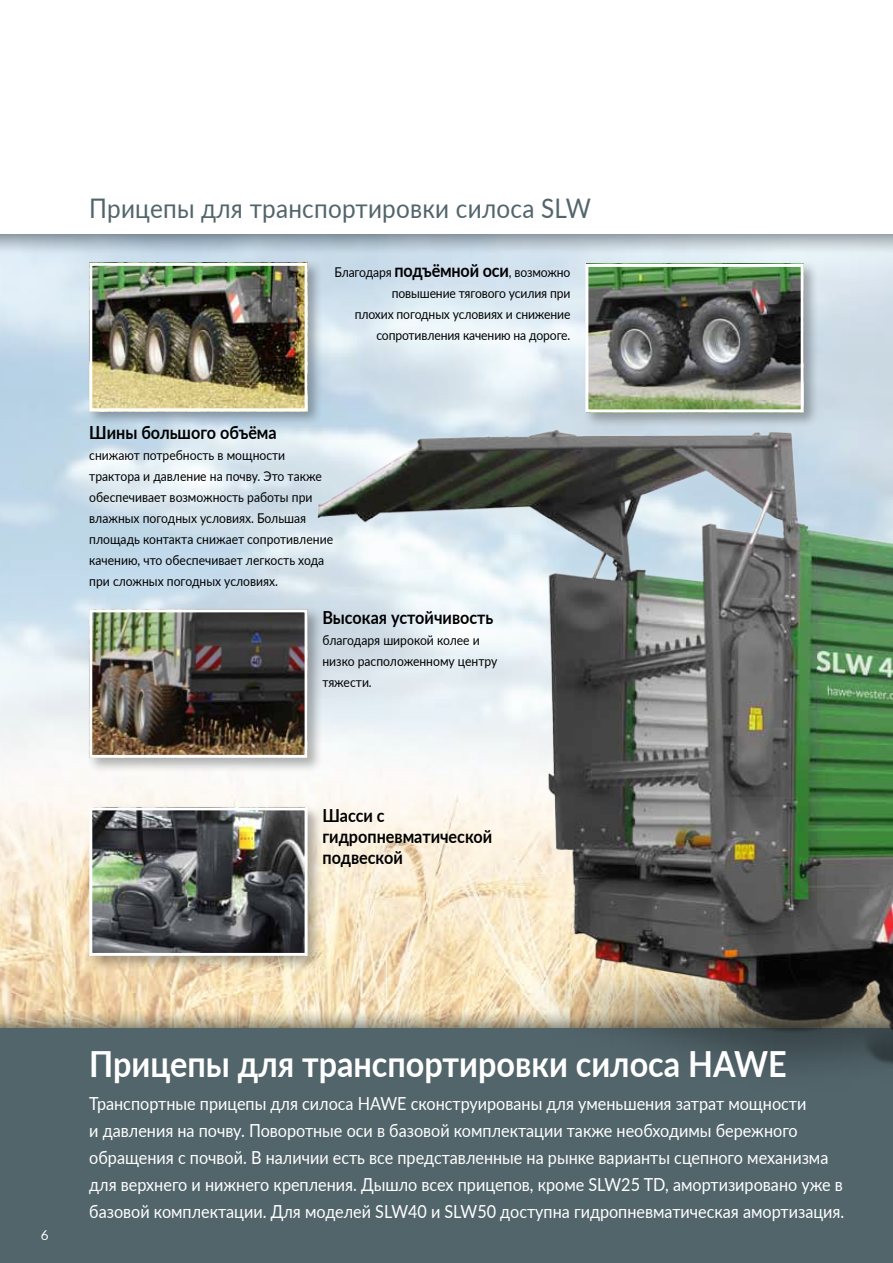
<style>
.page{position:relative;width:893px;height:1263px;background:#fff}
.page>*{position:absolute;margin:0;border:0;box-sizing:border-box;transform-origin:0 0}
.t1{font:700 36px "Lato";color:#fff;scale:.9 1}
.t2{font:27px "Lato";letter-spacing:.01em;color:#52656b;scale:.9 1}
.t3{font:18px/27px "Lato";color:#fff;scale:.9 1}
.t4{font:700 18px/21px "Lato";color:#000;scale:.9 1}
.t5{font:13.5px/21px "Lato";color:#000;scale:.9 1}
.t6{font:13.5px "Lato";color:#fff}
.s1{font-weight:700;font-size:18px}
</style>
<div class="page">
<img style="left:0;top:253px;width:893px;height:757px">
<svg style="left:0;top:234px;width:893px;height:19px;background:#b2c1cb"></svg>
<svg style="left:0;top:1010px;width:307px;height:19px;background:#c0b091"></svg>
<div style="left:0;top:1029px;width:893px;height:234px;background:#52656b"></div>
<img style="left:307px;top:330px;width:586px;height:735px">
<div style="left:86px;top:260px;width:237px;height:167px;background:#000;opacity:.3"></div>
<img style="left:93px;top:267px;width:211px;height:140px">
<div style="left:89px;top:263px;width:219px;height:148px;border:3px solid #fff"></div>
<div style="left:582px;top:261px;width:237px;height:167px;background:#000;opacity:.3"></div>
<img style="left:589px;top:268px;width:211px;height:140px">
<div style="left:585px;top:264px;width:219px;height:148px;border:3px solid #fff"></div>
<div style="left:86px;top:804px;width:237px;height:167px;background:#000;opacity:.3"></div>
<img style="left:93px;top:811px;width:211px;height:141px">
<div style="left:89px;top:807px;width:219px;height:149px;border:3px solid #fff"></div>
<div style="left:86px;top:606px;width:237px;height:167px;background:#000;opacity:.3"></div>
<img style="left:93px;top:613px;width:211px;height:141px">
<div style="left:89px;top:609px;width:219px;height:149px;border:3px solid #fff"></div>
<h2 class="t2" style="left:89px;top:189px;width:559px">Прицепы для транспортировки силоса SLW</h2>
<p class="t5" style="left:334px;top:261px;width:264px;text-align:right">Благодаря <span class="s1">подъёмной оси</span>, возможно повышение тягового усилия при<br>плохих погодных условиях и снижение сопротивления качению на дороге.</p>
<h3 class="t4" style="left:89px;top:421px;width:210px">Шины большого объёма</h3>
<p class="t5" style="left:89px;top:444px;width:272px">снижают потребность в мощности трактора и давление на почву. Это также обеспечивает возможность работы при влажных погодных условиях. Большая площадь контакта снижает сопротивление качению, что обеспечивает легкость хода при сложных погодных условиях.</p>
<h3 class="t4" style="left:322px;top:606px;width:191px">Высокая устойчивость</h3>
<p class="t5" style="left:322px;top:629px;width:196px">благодаря широкой колее и низко расположенному центру тяжести.</p>
<h3 class="t4" style="left:322px;top:804px;width:190px">Шасси с гидропневматической подвеской</h3>
<p class="t6" style="left:41px;top:1225px;width:9px">6</p>
<h1 class="t1" style="left:89px;top:1037px;width:776px">Прицепы для транспортировки силоса HAWE</h1>
<p class="t3" style="left:89px;top:1089px;width:840px">Транспортные прицепы для силоса HAWE сконструированы для уменьшения затрат мощности<br>и давления на почву. Поворотные оси в базовой комплектации также необходимы бережного обращения с почвой. В наличии есть все представленные на рынке варианты сцепного механизма для верхнего и нижнего крепления. Дышло всех прицепов, кроме SLW25 TD, амортизировано уже в базовой комплектации. Для моделей SLW40 и SLW50 доступна гидропневматическая амортизация.</p>
</div>
